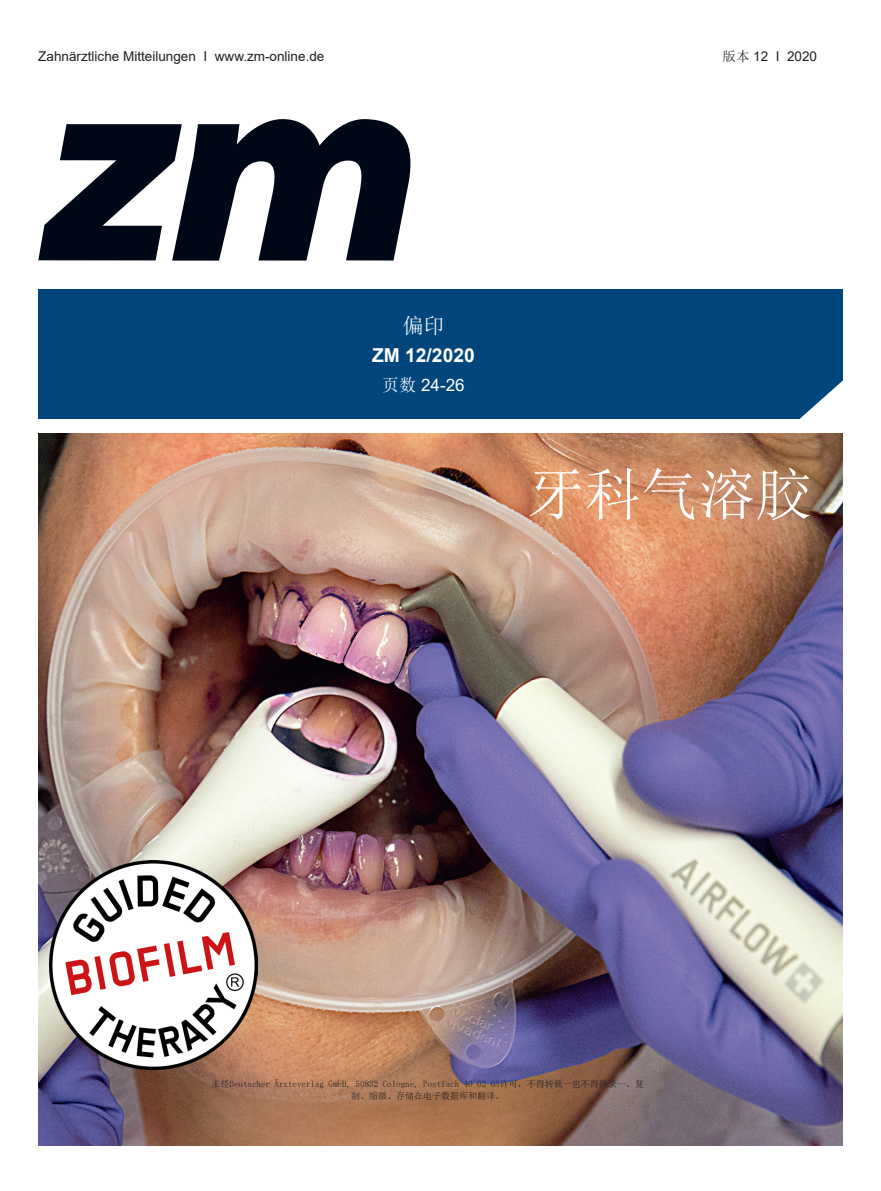
<style>
.page{position:relative;width:881px;height:1191px;background:#fff}
.page>*{position:absolute;margin:0;border:0;box-sizing:border-box;transform-origin:0 0}
.Titel_Headline{font:57px "Sim Sun";color:#fff}
.Teaser_Headline{font:21px "Sim Sun";color:#fff}
.Teaser_Subheadline{font:700 19.2px "Arial";color:#fff}
.Teaser_Seitenzahl{font:17.1px "Arial";color:#fff}
.t1{font:13.5px "Arial";color:#231f20}
.Titel_Headline-2{font:9px/12px "Sim Sun";color:#231f20;text-align:center}
.s1{font-family:"Sim Sun"}
</style>
<div class="page">
<img style="left:38px;top:434px;width:804px;height:711px">
<svg style="left:38px;top:119px;width:372px;height:141px"></svg>
<div style="left:38px;top:289px;width:804px;height:129px;background:#00467c"></div>
<svg style="left:786px;top:369px;width:57px;height:50px"></svg>
<img style="left:50px;top:860px;width:208px;height:209px">
<p class="t1" style="left:38px;top:47px;width:287px">Zahnärztliche Mitteilungen I www.zm-online.de</p>
<p class="t1" style="left:722px;top:47px;width:96px"><span class="s1">版本</span> 12 I 2020</p>
<p class="Teaser_Headline" style="left:402px;top:315px;width:43px">偏印</p>
<p class="Teaser_Subheadline" style="left:372px;top:342px;width:104px">ZM 12/2020</p>
<p class="Teaser_Seitenzahl" style="left:382px;top:373px;width:84px"><span class="s1">页数</span> 24-26</p>
<p class="Titel_Headline" style="left:527px;top:465px;width:286px">牙科气溶胶</p>
<p class="Titel_Headline-2" style="left:211px;top:1078px;width:433px">未经Deutscher Ärzteverlag GmbH, 50832 Cologne, Postfach 40 02 65许可，不得转载--也不得摘录--、复制、缩微、存储在电子数据库和翻译。</p>
</div>
